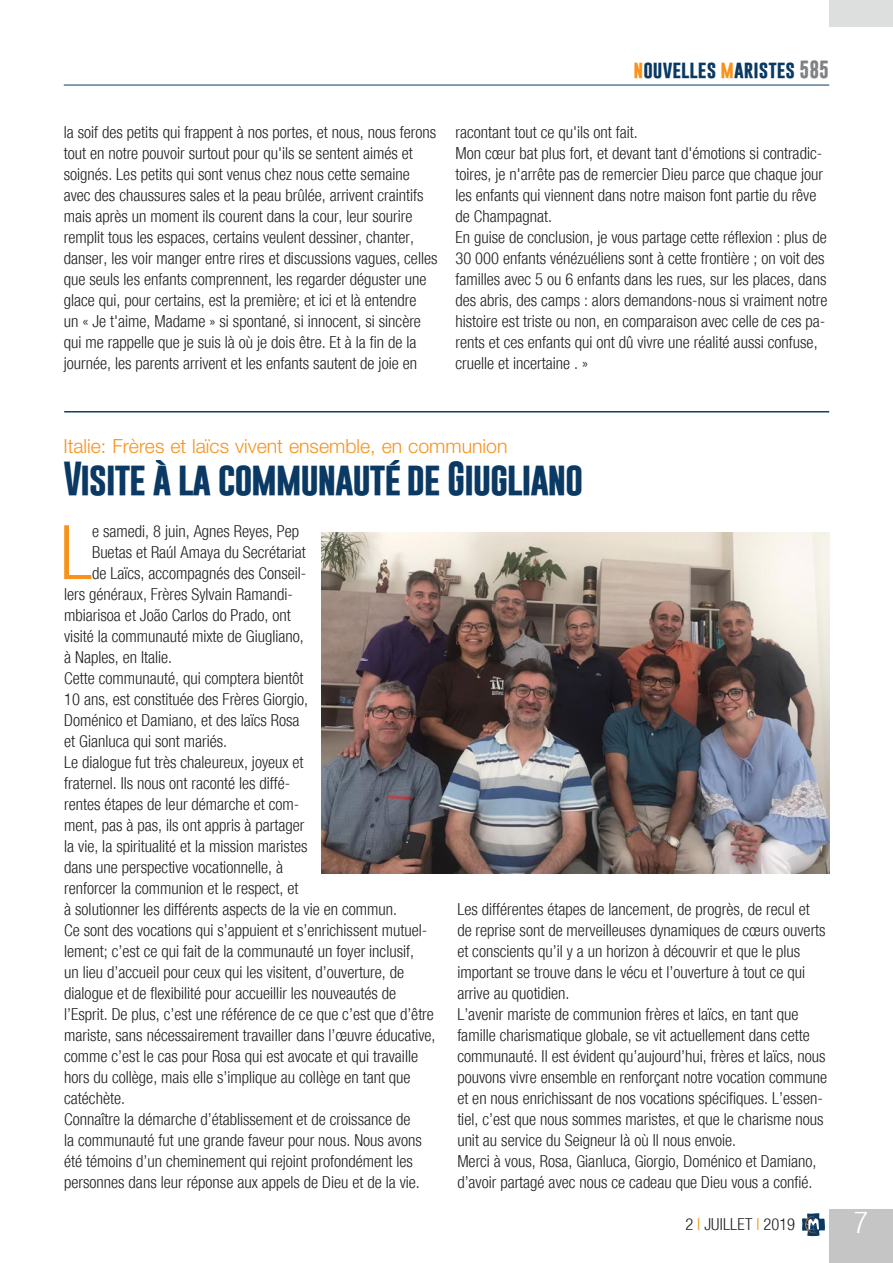
<style>
.page{position:relative;width:893px;height:1263px;background:#fff}
.page>*{position:absolute;margin:0;border:0;box-sizing:border-box;transform-origin:0 0}
.Testo_sinEspacio{font:300 condensed 75.3px "Helvetica Neue";color:#f7931d}
.sommario{font:700 34.5px "Gobold";letter-spacing:-.04em;color:#0a3963}
.t1{font:300 condensed 30px "Helvetica Neue";color:#fff}
.sommario-2{font:300 19.5px "Helvetica Neue";color:#f7931d}
.t2{font:700 18px "Gobold";color:#0a3963}
.Testo_sinEspacio-2{font:300 condensed 16.5px/21px "Helvetica Neue";color:#231f20}
.s1{color:#f7931d}
.s2{color:#808285}
</style>
<div class="page">
<div style="left:829px;top:1209px;width:64px;height:54px;background:#c4c5c4"></div>
<hr style="left:64px;top:85px;width:765px;height:1px;background:#0a3963">
<svg style="left:802px;top:1213px;width:23px;height:23px"></svg>
<div style="left:829px;top:0;width:64px;height:27px;background:#dddede"></div>
<hr style="left:64px;top:411px;width:765px;height:1px;background:#0a3963">
<img style="left:322px;top:533px;width:507px;height:340px">
<p class="t2" style="left:634px;top:57px;width:197px"><span class="s1">n</span>ouvelles <span class="s1">m</span>aristes <span class="s2">585</span></p>
<p class="Testo_sinEspacio-2" style="left:64px;top:122px;width:375px">la soif des petits qui frappent à nos portes, et nous, nous ferons tout en notre pouvoir surtout pour qu'ils se sentent aimés et soignés. Les petits qui sont venus chez nous cette semaine avec des chaussures sales et la peau brûlée, arrivent craintifs mais après un moment ils courent dans la cour, leur sourire remplit tous les espaces, certains veulent dessiner, chanter, danser, les voir manger entre rires et discussions vagues, celles que seuls les enfants comprennent, les regarder déguster une glace qui, pour certains, est la première; et ici et là entendre<br>un « Je t'aime, Madame » si spontané, si innocent, si sincère qui me rappelle que je suis là où je dois être. Et à la fin de la journée, les parents arrivent et les enfants sautent de joie en</p>
<p class="Testo_sinEspacio-2" style="left:455px;top:122px;width:184px">racontant tout ce qu'ils ont fait.</p>
<p class="Testo_sinEspacio-2" style="left:455px;top:143px;width:369px">Mon cœur bat plus fort, et devant tant d'émotions si contradic&shy;toires, je n'arrête pas de remercier Dieu parce que chaque jour les enfants qui viennent dans notre maison font partie du rêve de Champagnat.</p>
<p class="Testo_sinEspacio-2" style="left:455px;top:227px;width:373px">En guise de conclusion, je vous partage cette réflexion : plus de 30 000 enfants vénézuéliens sont à cette frontière ; on voit des familles avec 5 ou 6 enfants dans les rues, sur les places, dans des abris, des camps : alors demandons-nous si vraiment notre histoire est triste ou non, en comparaison avec celle de ces pa&shy;rents et ces enfants qui ont dû vivre une réalité aussi confuse, cruelle et incertaine . »</p>
<p class="sommario-2" style="left:63px;top:434px;width:446px">Italie: Frères et laïcs vivent ensemble, en communion</p>
<p class="sommario" style="left:63px;top:456px;width:521px">Visite à la communauté de Giugliano</p>
<p class="Testo_sinEspacio" style="left:60px;top:509px;width:34px">L</p>
<p class="Testo_sinEspacio-2" style="left:92px;top:521px;width:208px">e samedi, 8 juin, Agnes Reyes, Pep</p>
<p class="Testo_sinEspacio-2" style="left:92px;top:542px;width:215px">Buetas et Raúl Amaya du Secrétariat</p>
<p class="Testo_sinEspacio-2" style="left:92px;top:563px;width:216px">de Laïcs, accompagnés des Conseil-</p>
<p class="Testo_sinEspacio-2" style="left:64px;top:584px;width:230px">lers généraux, Frères Sylvain Ramandi-</p>
<p class="Testo_sinEspacio-2" style="left:64px;top:605px;width:228px">mbiarisoa et João Carlos do Prado, ont</p>
<p class="Testo_sinEspacio-2" style="left:64px;top:626px;width:241px">visité la communauté mixte de Giugliano,</p>
<p class="Testo_sinEspacio-2" style="left:64px;top:647px;width:110px">à Naples, en Italie.</p>
<p class="Testo_sinEspacio-2" style="left:64px;top:668px;width:245px">Cette communauté, qui comptera bientôt 10 ans, est constituée des Frères Giorgio, Doménico et Damiano, et des laïcs Rosa et Gianluca qui sont mariés.</p>
<p class="Testo_sinEspacio-2" style="left:64px;top:752px;width:334px">Le dialogue fut très chaleureux, joyeux et<br>fraternel. Ils nous ont raconté les diffé-<br>rentes étapes de leur démarche et com-<br>ment, pas à pas, ils ont appris à partager<br>la vie, la spiritualité et la mission maristes<br>dans une perspective vocationnelle, à<br>renforcer la communion et le respect, et<br>à solutionner les différents aspects de la vie en commun.</p>
<p class="Testo_sinEspacio-2" style="left:64px;top:920px;width:373px">Ce sont des vocations qui s’appuient et s’enrichissent mutuel&shy;lement; c’est ce qui fait de la communauté un foyer inclusif,<br>un lieu d’accueil pour ceux qui les visitent, d’ouverture, de dialogue et de flexibilité pour accueillir les nouveautés de l’Esprit. De plus, c’est une référence de ce que c’est que d’être mariste, sans nécessairement travailler dans l’œuvre éducative, comme c’est le cas pour Rosa qui est avocate et qui travaille hors du collège, mais elle s’implique au collège en tant que catéchète.</p>
<p class="Testo_sinEspacio-2" style="left:64px;top:1109px;width:359px">Connaître la démarche d’établissement et de croissance de la communauté fut une grande faveur pour nous. Nous avons été témoins d’un cheminement qui rejoint profondément les personnes dans leur réponse aux appels de Dieu et de la vie.</p>
<p class="Testo_sinEspacio-2" style="left:457px;top:899px;width:370px">Les différentes étapes de lancement, de progrès, de recul et de reprise sont de merveilleuses dynamiques de cœurs ouverts et conscients qu’il y a un horizon à découvrir et que le plus important se trouve dans le vécu et l’ouverture à tout ce qui arrive au quotidien.</p>
<p class="Testo_sinEspacio-2" style="left:457px;top:1004px;width:371px">L’avenir mariste de communion frères et laïcs, en tant que famille charismatique globale, se vit actuellement dans cette communauté. Il est évident qu’aujourd’hui, frères et laïcs, nous pouvons vivre ensemble en renforçant notre vocation commune et en nous enrichissant de nos vocations spécifiques. L’essen&shy;tiel, c’est que nous sommes maristes, et que le charisme nous unit au service du Seigneur là où Il nous envoie.</p>
<p class="Testo_sinEspacio-2" style="left:457px;top:1151px;width:361px">Merci à vous, Rosa, Gianluca, Giorgio, Doménico et Damiano, d’avoir partagé avec nous ce cadeau que Dieu vous a confié.</p>
<p class="Testo_sinEspacio-2" style="left:685px;top:1214px;width:111px">2 <span class="s1">I</span> JUILLET <span class="s1">I</span> 2019</p>
<h3 class="t1" style="left:854px;top:1205px;width:16px">7</h3>
</div>
